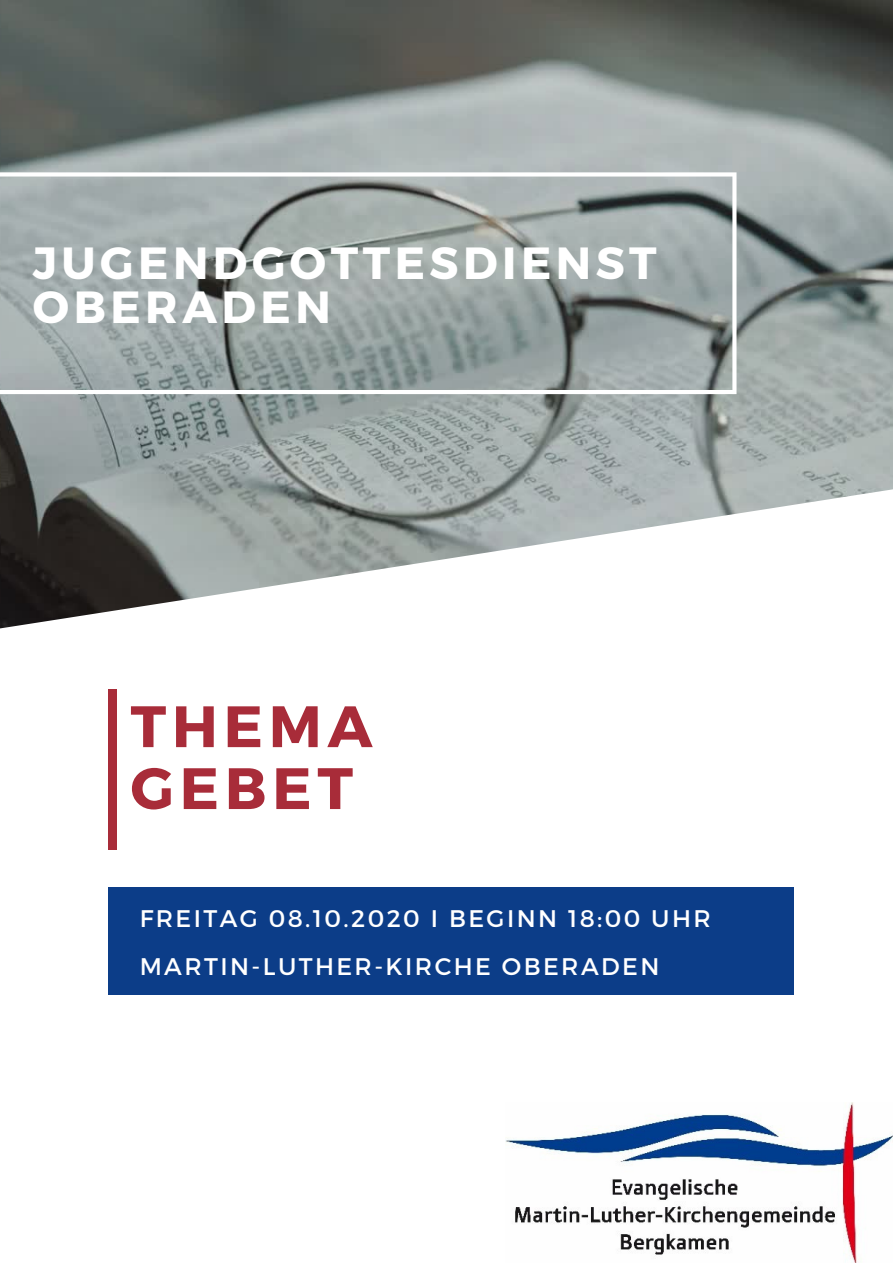
<style>
.page{position:relative;width:893px;height:1263px;background:#fff}
.page>*{position:absolute;margin:0;border:0;box-sizing:border-box;transform-origin:0 0}
.t1{font:700 58.28px "Montserrat";letter-spacing:.1em;color:#a82c39}
.t2{font:700 45px "Montserrat";letter-spacing:.1em;color:#fff}
.t3{font:24px "Montserrat";letter-spacing:.1em;color:#fff}
</style>
<div class="page">
<img style="left:0;top:0;width:893px;height:629px">
<svg style="left:0;top:172px;width:736px;height:222px;background:#9ca6a5"></svg>
<div style="left:108px;top:887px;width:685px;height:107px;background:#0c3d88"></div>
<div style="left:109px;top:689px;width:8px;height:161px;background:#a82c39"></div>
<img style="left:506px;top:1102px;width:387px;height:161px">
<p class="t2" style="left:33px;top:233px;width:625px">JUGENDGOTTESDIENST</p>
<p class="t2" style="left:33px;top:278px;width:299px">OBERADEN</p>
<p class="t1" style="left:130px;top:688px;width:243px">THEMA</p>
<p class="t1" style="left:130px;top:750px;width:224px">GEBET</p>
<p class="t3" style="left:140px;top:903px;width:572px">FREITAG 08.10.2020 I BEGINN 18:00 UHR</p>
<p class="t3" style="left:140px;top:950px;width:521px">MARTIN-LUTHER-KIRCHE OBERADEN</p>
</div>
